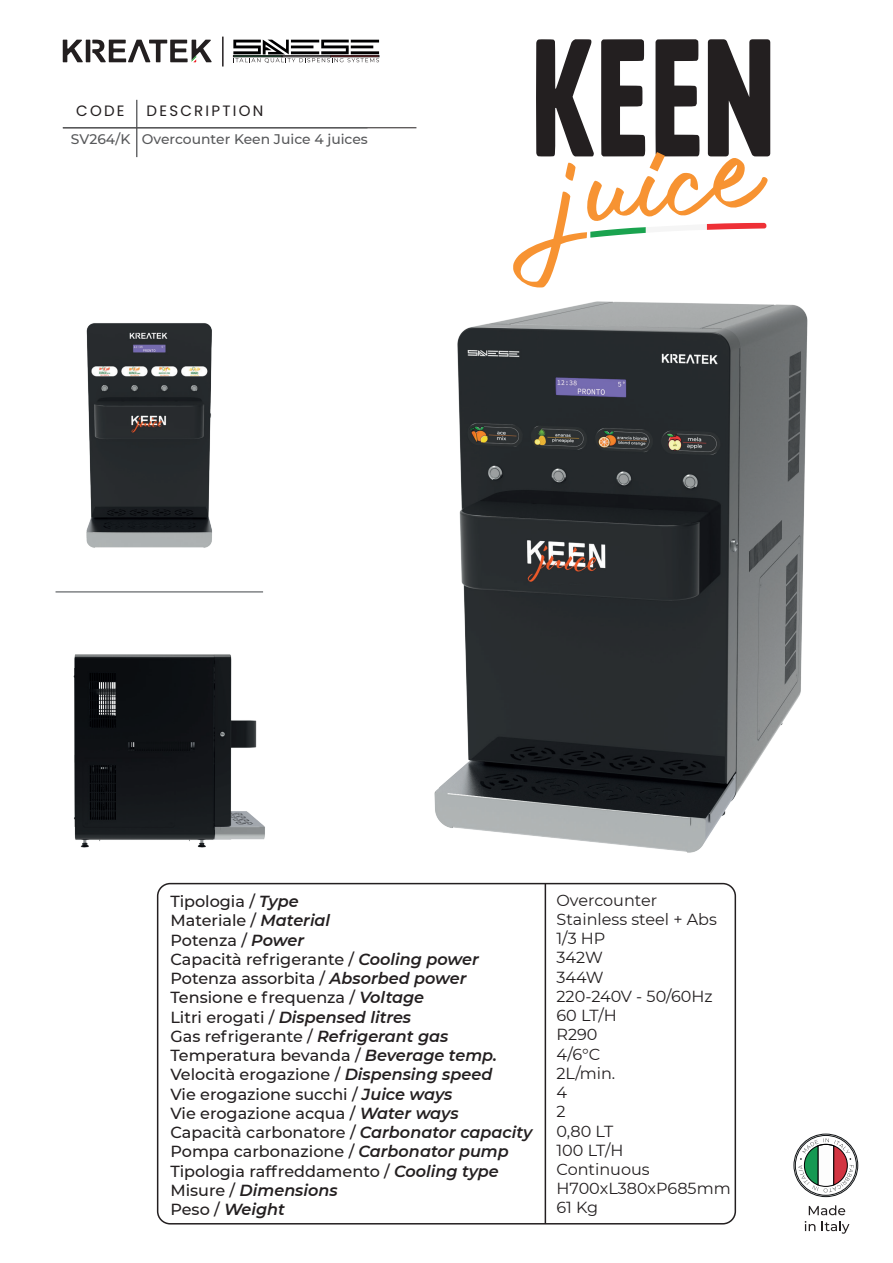
<style>
.page{position:relative;width:893px;height:1263px;background:#fff}
.page>*{position:absolute;margin:0;border:0;box-sizing:border-box;transform-origin:0 0}
.t1{font:500 16.05px/19.2px "Montserrat";color:#231f20}
.t2{font:16.05px/19.2px "Montserrat";color:#231f20}
.t3{font:15px "Poppins";letter-spacing:.15em;color:#231f20}
.t4{font:500 13.95px "Montserrat";color:#57585a}
.s1{font-weight:600;font-style:italic}
</style>
<div class="page">
<img style="left:72px;top:82px;width:736px;height:928px">
<svg style="left:63px;top:40px;width:149px;height:22px"></svg>
<svg style="left:233px;top:40px;width:146px;height:23px"></svg>
<hr style="left:222px;top:37px;width:2px;height:30px;background:#231f20">
<svg style="left:809px;top:1205px;width:36px;height:10px"></svg>
<svg style="left:805px;top:1221px;width:10px;height:10px"></svg>
<svg style="left:822px;top:1221px;width:27px;height:13px"></svg>
<svg style="left:794px;top:1134px;width:64px;height:62px"></svg>
<div style="left:794px;top:1134px;width:64px;height:63px;border:1px solid #111416;border-radius:50%"></div>
<div style="left:795px;top:1135px;width:62px;height:60px;border:1px solid #111416;border-radius:50%"></div>
<svg style="left:798px;top:1138px;width:55px;height:54px"></svg>
<hr style="left:136px;top:100px;width:1px;height:57px;background:#57585a">
<hr style="left:63px;top:127px;width:304px;height:1px;background:#57585a">
<img style="left:55px;top:274px;width:263px;height:635px">
<hr style="left:56px;top:591px;width:207px;height:2px;background:#808285">
<svg style="left:513px;top:39px;width:257px;height:248px"></svg>
<div style="left:157px;top:883px;width:579px;height:341px;border:2px solid #231f20;border-radius:13px"></div>
<hr style="left:545px;top:884px;width:1px;height:340px;background:#231f20">
<p class="t3" style="left:76px;top:102px;width:50px">CODE</p>
<p class="t3" style="left:147px;top:102px;width:118px">DESCRIPTION</p>
<p class="t4" style="left:71px;top:129px;width:298px">SV264/K Overcounter Keen Juice 4 juices</p>
<p class="t1" style="left:170px;top:891px;width:363px">Tipologia / <span class="s1">Type<br></span>Materiale / <span class="s1">Material<br></span>Potenza / <span class="s1">Power<br></span>Capacità refrigerante / <span class="s1">Cooling power<br></span>Potenza assorbita / <span class="s1">Absorbed power<br></span>Tensione e frequenza / <span class="s1">Voltage<br></span>Litri erogati / <span class="s1">Dispensed litres<br></span>Gas refrigerante / <span class="s1">Refrigerant gas<br></span>Temperatura bevanda / <span class="s1">Beverage temp.<br></span>Velocità erogazione / <span class="s1">Dispensing speed<br></span>Vie erogazione succhi / <span class="s1">Juice ways<br></span>Vie erogazione acqua / <span class="s1">Water ways<br></span>Capacità carbonatore / <span class="s1">Carbonator capacity<br></span>Pompa carbonazione / <span class="s1">Carbonator pump<br></span>Tipologia raffreddamento / <span class="s1">Cooling type<br></span>Misure / <span class="s1">Dimensions<br></span>Peso / <span class="s1">Weight</span></p>
<p class="t2" style="left:556px;top:890px;width:176px">Overcounter<br>Stainless steel + Abs<br>1/3 HP<br>342W<br>344W<br>220-240V - 50/60Hz<br>60 LT/H<br>R290<br>4/6°C<br>2L/min.<br>4<br>2<br>0,80 LT<br>100 LT/H<br>Continuous<br>H700xL380xP685mm<br>61 Kg</p>
</div>
